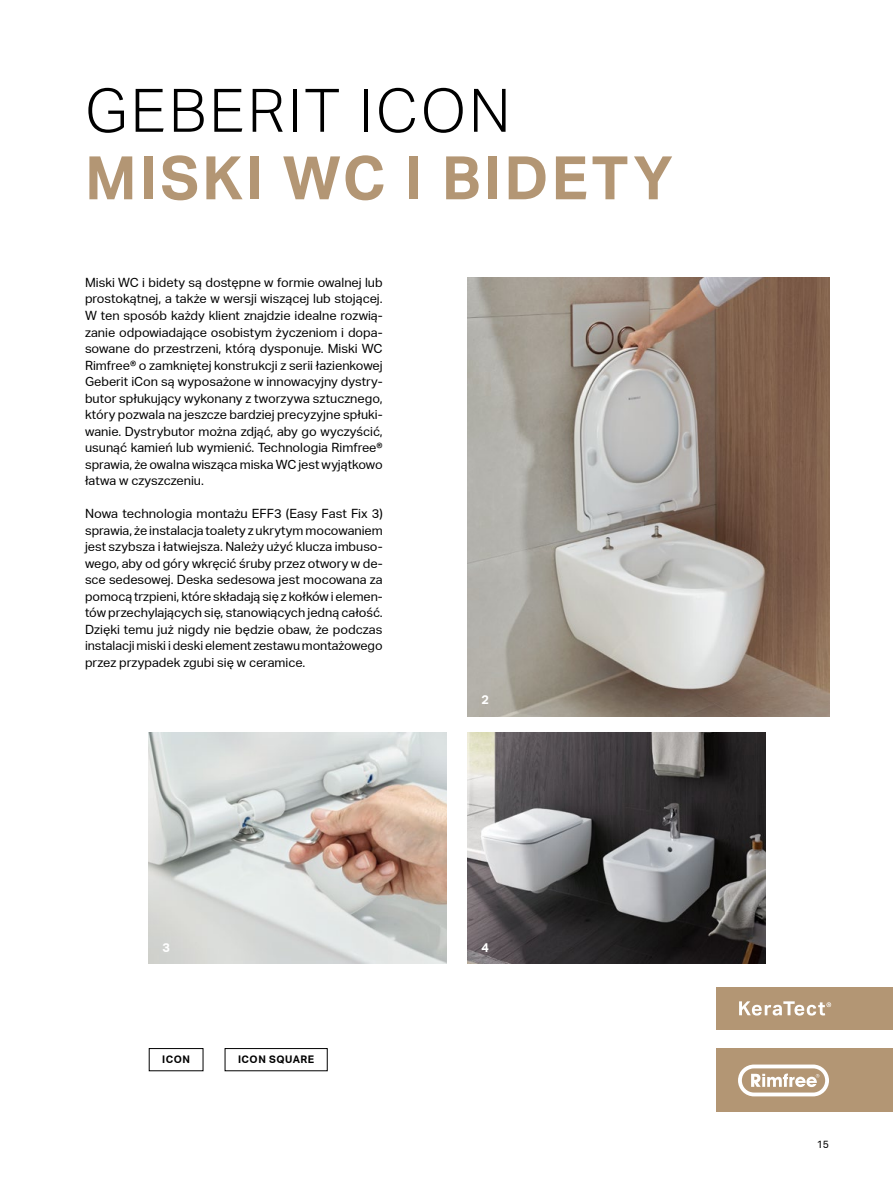
<style>
.page{position:relative;width:893px;height:1191px;background:#fff}
.page>*{position:absolute;margin:0;border:0;box-sizing:border-box;transform-origin:0 0}
.t1{font:700 60px "Aktiv Grotesk Geberit";letter-spacing:.05em;color:#b39674}
.t2{font:300 60px "Aktiv Grotesk Geberit";letter-spacing:.05em;color:#000}
.t3{font:12.75px/16.5px "Aktiv Grotesk Geberit";color:#000;text-align:justify}
.t4{font:700 12.75px "Aktiv Grotesk Geberit";color:#fff}
.t5{font:700 10.5px "Aktiv Grotesk Geberit";letter-spacing:.05em;color:#000}
.t6{font:10.5px "Aktiv Grotesk Geberit";color:#000}
</style>
<div class="page">
<img style="left:468px;top:277px;width:361px;height:439px">
<img style="left:149px;top:732px;width:297px;height:231px">
<img style="left:468px;top:732px;width:297px;height:231px">
<div style="left:149px;top:1048px;width:54px;height:23px;border:1px solid #000"></div>
<div style="left:225px;top:1048px;width:103px;height:23px;border:1px solid #000"></div>
<div style="left:717px;top:1048px;width:176px;height:64px;background:#b39674"></div>
<svg style="left:738px;top:1064px;width:91px;height:32px"></svg>
<div style="left:717px;top:987px;width:176px;height:42px;background:#b39674"></div>
<svg style="left:739px;top:1001px;width:92px;height:14px"></svg>
<h1 class="t2" style="left:85px;top:76px;width:427px">GEBERIT ICON</h1>
<h1 class="t1" style="left:85px;top:143px;width:589px">MISKI WC I BIDETY</h1>
<p class="t3" style="left:85px;top:274px;width:299px">Miski WC i bidety są dostępne w formie owalnej lub prostokątnej, a także w wersji wiszącej lub stojącej.<br>W ten sposób każdy klient znajdzie idealne rozwią&shy;zanie odpowiadające osobistym życzeniom i dopa&shy;sowane do przestrzeni, którą dysponuje. Miski WC Rimfree® o zamkniętej konstrukcji z serii łazienkowej Geberit iCon są wyposażone w innowacyjny dystry&shy;butor spłukujący wykonany z tworzywa sztucznego, który pozwala na jeszcze bardziej precyzyjne spłuki&shy;wanie. Dystrybutor można zdjąć, aby go wyczyścić, usunąć kamień lub wymienić. Technologia Rimfree® sprawia, że owalna wisząca miska WC jest wyjątkowo łatwa w czyszczeniu.</p>
<p class="t3" style="left:85px;top:505px;width:299px">Nowa technologia montażu EFF3 (Easy Fast Fix 3) sprawia, że instalacja toalety z ukrytym mocowaniem jest szybsza i łatwiejsza. Należy użyć klucza imbuso&shy;wego, aby od góry wkręcić śruby przez otwory w de&shy;sce sedesowej. Deska sedesowa jest mocowana za pomocą trzpieni, które składają się z kołków i elemen&shy;tów przechylających się, stanowiących jedną całość.<br>Dzięki temu już nigdy nie będzie obaw, że podczas instalacji miski i deski element zestawu montażowego przez przypadek zgubi się w ceramice.</p>
<p class="t4" style="left:481px;top:692px;width:9px">2</p>
<p class="t4" style="left:163px;top:939px;width:9px">3</p>
<p class="t4" style="left:481px;top:939px;width:9px">4</p>
<p class="t5" style="left:162px;top:1053px;width:29px">ICON</p>
<p class="t5" style="left:238px;top:1053px;width:78px">ICON SQUARE</p>
<p class="t6" style="left:817px;top:1138px;width:14px">15</p>
</div>
